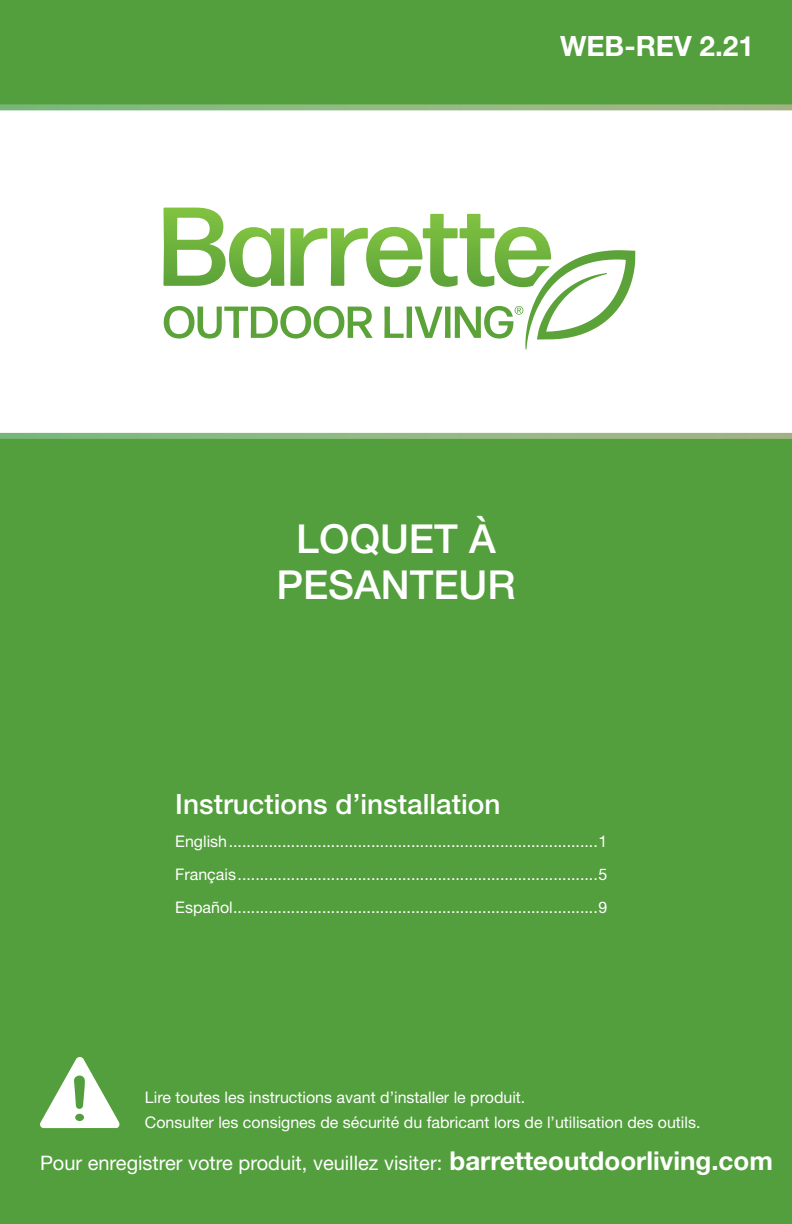
<style>
.page{position:relative;width:792px;height:1224px;background:#fff}
.page>*{position:absolute;margin:0;border:0;box-sizing:border-box;transform-origin:0 0}
.Headline{font:500 40px/46px "Helvetica Neue LT Std";color:#fff;text-align:center}
.t1{font:500 28px "Helvetica Neue LT Std";color:#fff}
.t2{font:700 28px "Helvetica Neue LT Std";color:#fff}
.t3{font:20px "Helvetica Neue LT Std";color:#fff}
.Body_Copy{font:16px "Helvetica Neue LT Std";color:#fff}
.s1{font-weight:700;font-size:26px}
</style>
<div class="page">
<div style="left:0;top:0;width:792px;height:104px;background:#539e3d"></div>
<div style="left:0;top:439px;width:792px;height:785px;background:#539e3d"></div>
<svg style="left:40px;top:1057px;width:80px;height:71px"></svg>
<svg style="left:163px;top:208px;width:472px;height:141px"></svg>
<svg style="left:0;top:433px;width:792px;height:6px;background:#8eb780"></svg>
<svg style="left:0;top:104px;width:792px;height:6px;background:#8bb67d"></svg>
<p class="t2" style="left:560px;top:29px;width:195px">WEB-REV 2.21</p>
<p class="Headline" style="left:276px;top:515px;width:241px">LOQUET À<br>PESANTEUR</p>
<p class="t1" style="left:175px;top:787px;width:327px">Instructions d’installation</p>
<p class="Body_Copy" style="left:175px;top:831px;width:433px">English...................................................................................1</p>
<p class="Body_Copy" style="left:175px;top:864px;width:433px">Français.................................................................................5</p>
<p class="Body_Copy" style="left:175px;top:897px;width:433px">Español..................................................................................9</p>
<p class="Body_Copy" style="left:145px;top:1088px;width:382px">Lire toutes les instructions avant d’installer le produit.</p>
<p class="Body_Copy" style="left:145px;top:1113px;width:557px">Consulter les consignes de sécurité du fabricant lors de l’utilisation des outils.</p>
<p class="t3" style="left:40px;top:1151px;width:734px">Pour enregistrer votre produit, veuillez visiter: <span class="s1">barretteoutdoorliving.com</span></p>
</div>
